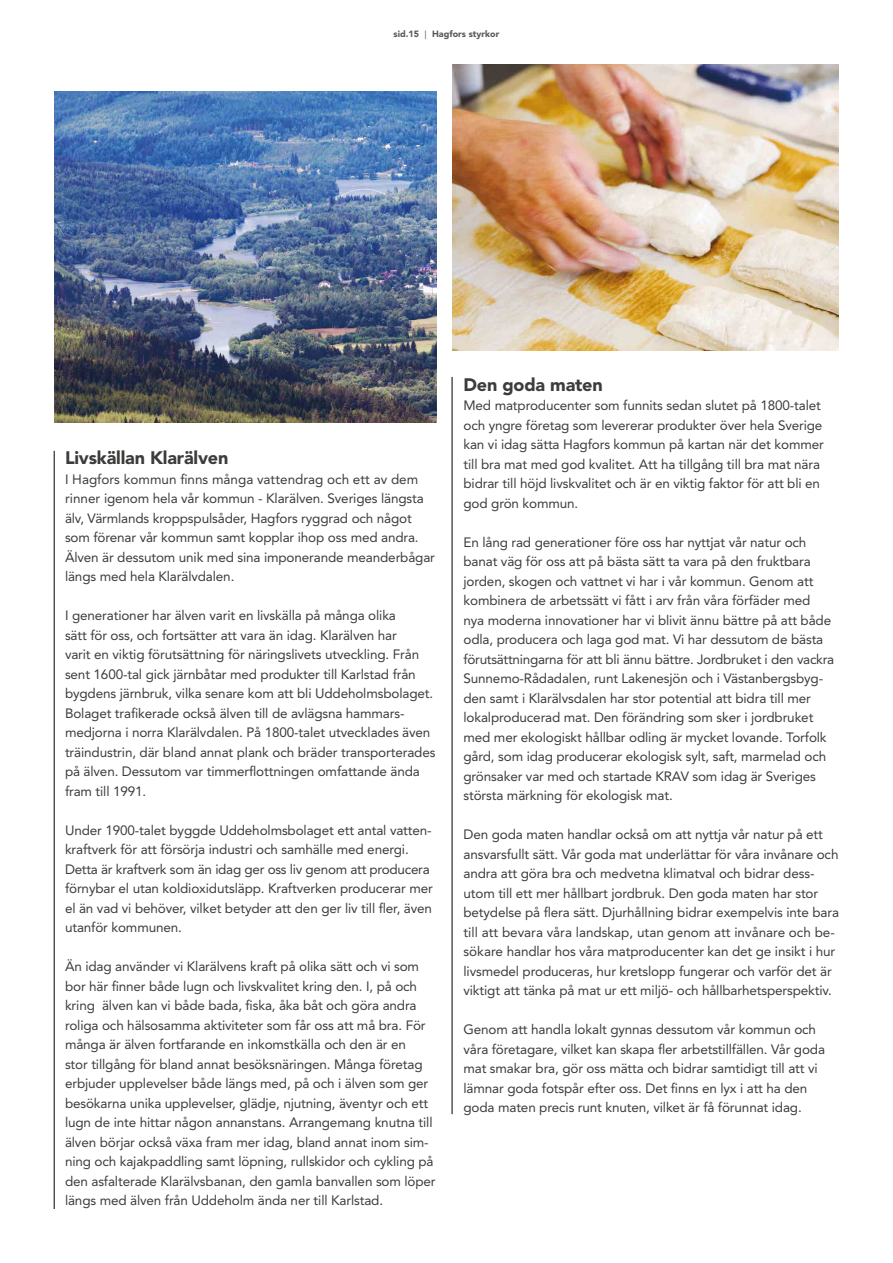
<style>
.page{position:relative;width:893px;height:1263px;background:#fff}
.page>*{position:absolute;margin:0;border:0;box-sizing:border-box;transform-origin:0 0}
.t1{font:900 18px "Avenir LT Std";letter-spacing:-.01em;color:#3c3c3b}
.t2{font:13.5px/19.5px "Avenir LT Std";letter-spacing:-.01em;color:#3c3c3b}
.t3{font:900 9px "Avenir LT Std";color:#575756}
.s1{font-family:"Scala Sans Pro";font-weight:400}
</style>
<div class="page">
<hr style="left:452px;top:377px;width:1px;height:737px;background:#000">
<img style="left:452px;top:65px;width:387px;height:285px">
<img style="left:54px;top:91px;width:382px;height:331px">
<hr style="left:54px;top:451px;width:1px;height:758px;background:#000">
<p class="t3" style="left:394px;top:28px;width:107px">sid.15 <span class="s1">|</span> Hagfors styrkor</p>
<h1 class="t1" style="left:65px;top:447px;width:165px">Livskällan Klarälven</h1>
<p class="t2" style="left:65px;top:470px;width:371px">I Hagfors kommun finns många vattendrag och ett av dem rinner igenom hela vår kommun - Klarälven. Sveriges längsta älv, Värmlands kroppspulsåder, Hagfors ryggrad och något som förenar vår kommun samt kopplar ihop oss med andra.<br>Älven är dessutom unik med sina imponerande meanderbågar längs med hela Klarälvdalen.</p>
<p class="t2" style="left:65px;top:606px;width:372px">I generationer har älven varit en livskälla på många olika<br>sätt för oss, och fortsätter att vara än idag. Klarälven har<br>varit en viktig förutsättning för näringslivets utveckling. Från sent 1600-tal gick järnbåtar med produkter till Karlstad från bygdens järnbruk, vilka senare kom att bli Uddeholmsbolaget.<br>Bolaget trafikerade också älven till de avlägsna hammars&shy;medjorna i norra Klarälvdalen. På 1800-talet utvecklades även träindustrin, där bland annat plank och bräder transporterades på älven. Dessutom var timmerflottningen omfattande ända fram till 1991.</p>
<p class="t2" style="left:65px;top:821px;width:369px">Under 1900-talet byggde Uddeholmsbolaget ett antal vatten&shy;kraftverk för att försörja industri och samhälle med energi.<br>Detta är kraftverk som än idag ger oss liv genom att producera förnybar el utan koldioxidutsläpp. Kraftverken producerar mer el än vad vi behöver, vilket betyder att den ger liv till fler, även utanför kommunen.</p>
<p class="t2" style="left:65px;top:957px;width:372px">Än idag använder vi Klarälvens kraft på olika sätt och vi som bor här finner både lugn och livskvalitet kring den. I, på och kring älven kan vi både bada, fiska, åka båt och göra andra roliga och hälsosamma aktiviteter som får oss att må bra. För många är älven fortfarande en inkomstkälla och den är en<br>stor tillgång för bland annat besöksnäringen. Många företag erbjuder upplevelser både längs med, på och i älven som ger besökarna unika upplevelser, glädje, njutning, äventyr och ett lugn de inte hittar någon annanstans. Arrangemang knutna till älven börjar också växa fram mer idag, bland annat inom sim&shy;ning och kajakpaddling samt löpning, rullskidor och cykling på den asfalterade Klarälvsbanan, den gamla banvallen som löper längs med älven från Uddeholm ända ner till Karlstad.</p>
<h1 class="t1" style="left:463px;top:373px;width:141px">Den goda maten</h1>
<p class="t2" style="left:463px;top:396px;width:362px">Med matproducenter som funnits sedan slutet på 1800-talet och yngre företag som levererar produkter över hela Sverige kan vi idag sätta Hagfors kommun på kartan när det kommer till bra mat med god kvalitet. Att ha tillgång till bra mat nära bidrar till höjd livskvalitet och är en viktig faktor för att bli en god grön kommun.</p>
<p class="t2" style="left:463px;top:532px;width:372px">En lång rad generationer före oss har nyttjat vår natur och banat väg för oss att på bästa sätt ta vara på den fruktbara jorden, skogen och vattnet vi har i vår kommun. Genom att kombinera de arbetssätt vi fått i arv från våra förfäder med nya moderna innovationer har vi blivit ännu bättre på att både odla, producera och laga god mat. Vi har dessutom de bästa förutsättningarna för att bli ännu bättre. Jordbruket i den vackra Sunnemo-Rådadalen, runt Lakenesjön och i Västanbergsbyg&shy;den samt i Klarälvsdalen har stor potential att bidra till mer lokalproducerad mat. Den förändring som sker i jordbruket med mer ekologiskt hållbar odling är mycket lovande. Torfolk gård, som idag producerar ekologisk sylt, saft, marmelad och grönsaker var med och startade KRAV som idag är Sveriges största märkning för ekologisk mat.</p>
<p class="t2" style="left:463px;top:825px;width:377px">Den goda maten handlar också om att nyttja vår natur på ett ansvarsfullt sätt. Vår goda mat underlättar för våra invånare och andra att göra bra och medvetna klimatval och bidrar dess&shy;utom till ett mer hållbart jordbruk. Den goda maten har stor betydelse på flera sätt. Djurhållning bidrar exempelvis inte bara till att bevara våra landskap, utan genom att invånare och be&shy;sökare handlar hos våra matproducenter kan det ge insikt i hur livsmedel produceras, hur kretslopp fungerar och varför det är viktigt att tänka på mat ur ett miljö- och hållbarhetsperspektiv.</p>
<p class="t2" style="left:463px;top:1020px;width:363px">Genom att handla lokalt gynnas dessutom vår kommun och våra företagare, vilket kan skapa fler arbetstillfällen. Vår goda mat smakar bra, gör oss mätta och bidrar samtidigt till att vi lämnar goda fotspår efter oss. Det finns en lyx i att ha den goda maten precis runt knuten, vilket är få förunnat idag.</p>
</div>
